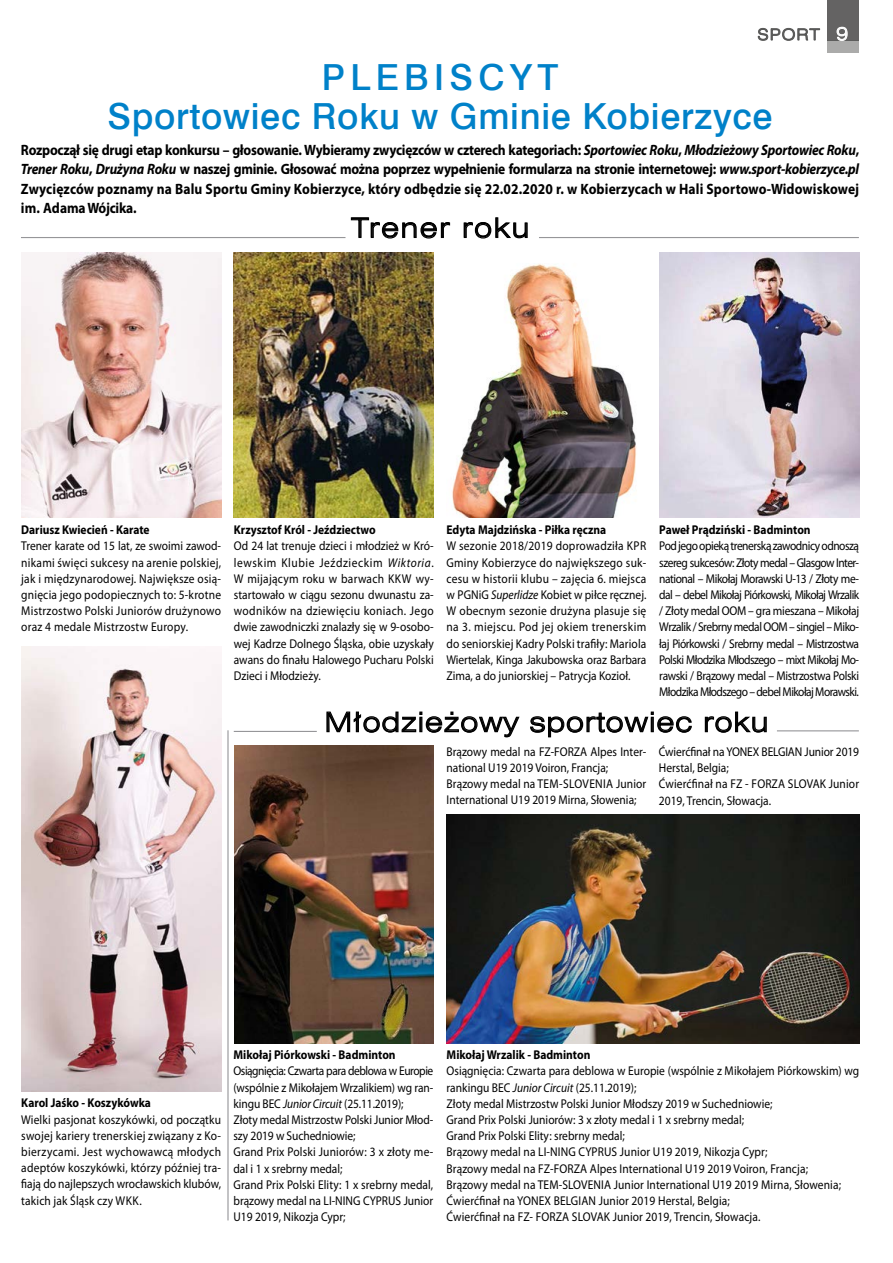
<style>
.page{position:relative;width:893px;height:1263px;background:#fff}
.page>*{position:absolute;margin:0;border:0;box-sizing:border-box;transform-origin:0 0}
.t1{font:36px/39px "Swis 721 Md EU";letter-spacing:.02em;color:#0081c9;text-align:center}
.t2{font:27px "Swis 721 Lt Ex EU";letter-spacing:.05em;color:#000}
.t3{font:27px "Swis 721 Lt Ex EU";letter-spacing:.075em;color:#000}
.t4{font:15.75px "Swis 721 Lt Ex EU";letter-spacing:.075em;color:#575756}
.t5{font:700 15px/19.5px "Myriad Pro";letter-spacing:.01em;color:#000;text-align:justify;scale:.9 1}
.t6{font:12.75px/16.2px "Myriad Pro";color:#000;text-align:justify;scale:.9 1}
.t7{font:700 12.75px "Myriad Pro";color:#000;scale:.9 1}
.s1{font-size:18px;color:#fff}
.s2{font-style:italic}
</style>
<div class="page">
<img style="left:21px;top:253px;width:200px;height:264px">
<img style="left:21px;top:646px;width:200px;height:445px">
<img style="left:452px;top:264px;width:185px;height:253px">
<img style="left:659px;top:253px;width:200px;height:264px">
<img style="left:234px;top:253px;width:200px;height:264px">
<hr style="left:227px;top:730px;width:2px;height:490px;background:#969699">
<svg style="left:350px;top:217px;width:101px;height:22px"></svg>
<svg style="left:463px;top:217px;width:65px;height:22px"></svg>
<img style="left:234px;top:745px;width:199px;height:299px">
<img style="left:447px;top:814px;width:412px;height:230px">
<svg style="left:326px;top:711px;width:194px;height:27px"></svg>
<svg style="left:530px;top:711px;width:162px;height:27px"></svg>
<svg style="left:704px;top:711px;width:63px;height:22px"></svg>
<hr style="left:21px;top:237px;width:324px;height:1px;background:#969699">
<hr style="left:539px;top:237px;width:320px;height:1px;background:#969699">
<hr style="left:234px;top:731px;width:83px;height:1px;background:#969699">
<hr style="left:777px;top:730px;width:82px;height:1px;background:#969699">
<div style="left:827px;top:0;width:32px;height:40px;background:#646363"></div>
<div style="left:827px;top:40px;width:32px;height:13px;background:#ababaa"></div>
<svg style="left:836px;top:26px;width:12px;height:15px"></svg>
<svg style="left:757px;top:28px;width:63px;height:13px"></svg>
<p class="t4" style="left:757px;top:25px;width:92px">SPORT <span class="s1">9</span></p>
<h1 class="t1" style="left:108px;top:59px;width:667px">PLEBISCYT<br>Sportowiec Roku w Gminie Kobierzyce</h1>
<p class="t5" style="left:21px;top:139px;width:933px">Rozpoczął się drugi etap konkursu – głosowanie. Wybieramy zwycięzców w czterech kategoriach: <span class="s2">Sportowiec Roku</span>, <span class="s2">Młodzieżowy Sportowiec Roku</span>, <span class="s2">Trener Roku</span>, <span class="s2">Drużyna Roku</span> w naszej gminie. Głosować można poprzez wypełnienie formularza na stronie internetowej: <span class="s2">www.sport-kobierzyce.pl </span>Zwycięzców poznamy na Balu Sportu Gminy Kobierzyce, który odbędzie się 22.02.2020 r. w Kobierzycach w Hali Sportowo-Widowiskowej im. Adama Wójcika.</p>
<h2 class="t3" style="left:351px;top:212px;width:179px">Trener roku</h2>
<p class="t7" style="left:21px;top:521px;width:144px">Dariusz Kwiecień - Karate</p>
<p class="t6" style="left:21px;top:538px;width:224px">Trener karate od 15 lat, ze swoimi zawod&shy;nikami święci sukcesy na arenie polskiej, jak i międzynarodowej. Największe osią&shy;gnięcia jego podopiecznych to: 5-krotne Mistrzostwo Polski Juniorów drużynowo oraz 4 medale Mistrzostw Europy.</p>
<p class="t7" style="left:234px;top:521px;width:159px">Krzysztof Król - Jeździectwo</p>
<p class="t6" style="left:234px;top:538px;width:224px">Od 24 lat trenuje dzieci i młodzież w Kró&shy;lewskim Klubie Jeździeckim <span class="s2">Wiktoria</span>.<br>W mijającym roku w barwach KKW wy&shy;startowało w ciągu sezonu dwunastu za&shy;wodników na dziewięciu koniach. Jego dwie zawodniczki znalazły się w 9-osobo&shy;wej Kadrze Dolnego Śląska, obie uzyskały awans do finału Halowego Pucharu Polski Dzieci i Młodzieży.</p>
<p class="t7" style="left:446px;top:522px;width:179px">Edyta Majdzińska - Piłka ręczna</p>
<p class="t6" style="left:446px;top:538px;width:224px">W sezonie 2018/2019 doprowadziła KPR Gminy Kobierzyce do największego suk&shy;cesu w historii klubu – zajęcia 6. miejsca w PGNiG <span class="s2">Superlidze</span> Kobiet w piłce ręcznej.<br>W obecnym sezonie drużyna plasuje się na 3. miejscu. Pod jej okiem trenerskim do seniorskiej Kadry Polski trafiły: Mariola Wiertelak, Kinga Jakubowska oraz Barbara Zima, a do juniorskiej – Patrycja Kozioł.</p>
<p class="t7" style="left:659px;top:522px;width:170px">Paweł Prądziński - Badminton</p>
<p class="t6" style="left:659px;top:538px;width:224px">Pod jego opieką trenerską zawodnicy odnoszą szereg sukcesów: Złoty medal – Glasgow Inter&shy;national – Mikołaj Morawski U-13 / Złoty me&shy;dal – debel Mikołaj Piórkowski, Mikołaj Wrzalik / Złoty medal OOM – gra mieszana – Mikołaj Wrzalik / Srebrny medal OOM – singiel – Miko&shy;łaj Piórkowski / Srebrny medal – Mistrzostwa Polski Młodzika Młodszego – mixt Mikołaj Mo&shy;rawski / Brązowy medal – Mistrzostwa Polski Młodzika Młodszego – debel Mikołaj Morawski.</p>
<h2 class="t2" style="left:325px;top:706px;width:445px">Młodzieżowy sportowiec roku</h2>
<p class="t6" style="left:447px;top:743px;width:223px;text-align:left">Brązowy medal na FZ-FORZA Alpes Inter&shy;national U19 2019 Voiron, Francja; Brązowy medal na TEM-SLOVENIA Junior International U19 2019 Mirna, Słowenia;</p>
<p class="t6" style="left:659px;top:743px;width:224px;text-align:left">Ćwierćfinał na YONEX BELGIAN Junior 2019<br>Herstal, Belgia;<br>Ćwierćfinał na FZ - FORZA SLOVAK Junior<br>2019, Trencin, Słowacja.</p>
<p class="t7" style="left:21px;top:1095px;width:146px">Karol Jaśko - Koszykówka</p>
<p class="t6" style="left:21px;top:1111px;width:223px">Wielki pasjonat koszykówki, od początku swojej kariery trenerskiej związany z Ko&shy;bierzycami. Jest wychowawcą młodych adeptów koszykówki, którzy później tra&shy;fiają do najlepszych wrocławskich klubów, takich jak Śląsk czy WKK.</p>
<p class="t7" style="left:233px;top:1046px;width:182px">Mikołaj Piórkowski - Badminton</p>
<p class="t6" style="left:233px;top:1063px;width:224px;text-align:left">Osiągnięcia: Czwarta para deblowa w Europie (wspólnie z Mikołajem Wrzalikiem) wg ran&shy;kingu BEC <span class="s2">Junior Circuit</span> (25.11.2019);<br>Złoty medal Mistrzostw Polski Junior Młod&shy;szy 2019 w Suchedniowie;<br>Grand Prix Polski Juniorów: 3 x złoty me&shy;dal i 1 x srebrny medal;<br>Grand Prix Polski Elity: 1 x srebrny medal, brązowy medal na LI-NING CYPRUS Junior U19 2019, Nikozja Cypr;</p>
<p class="t7" style="left:447px;top:1046px;width:161px">Mikołaj Wrzalik - Badminton</p>
<p class="t6" style="left:447px;top:1063px;width:460px;text-align:left">Osiągnięcia: Czwarta para deblowa w Europie (wspólnie z Mikołajem Piórkowskim) wg rankingu BEC <span class="s2">Junior Circuit</span> (25.11.2019);<br>Złoty medal Mistrzostw Polski Junior Młodszy 2019 w Suchedniowie;<br>Grand Prix Polski Juniorów: 3 x złoty medal i 1 x srebrny medal;<br>Grand Prix Polski Elity: srebrny medal;<br>Brązowy medal na LI-NING CYPRUS Junior U19 2019, Nikozja Cypr;<br>Brązowy medal na FZ-FORZA Alpes International U19 2019 Voiron, Francja;<br>Brązowy medal na TEM-SLOVENIA Junior International U19 2019 Mirna, Słowenia; Ćwierćfinał na YONEX BELGIAN Junior 2019 Herstal, Belgia;<br>Ćwierćfinał na FZ- FORZA SLOVAK Junior 2019, Trencin, Słowacja.</p>
</div>
